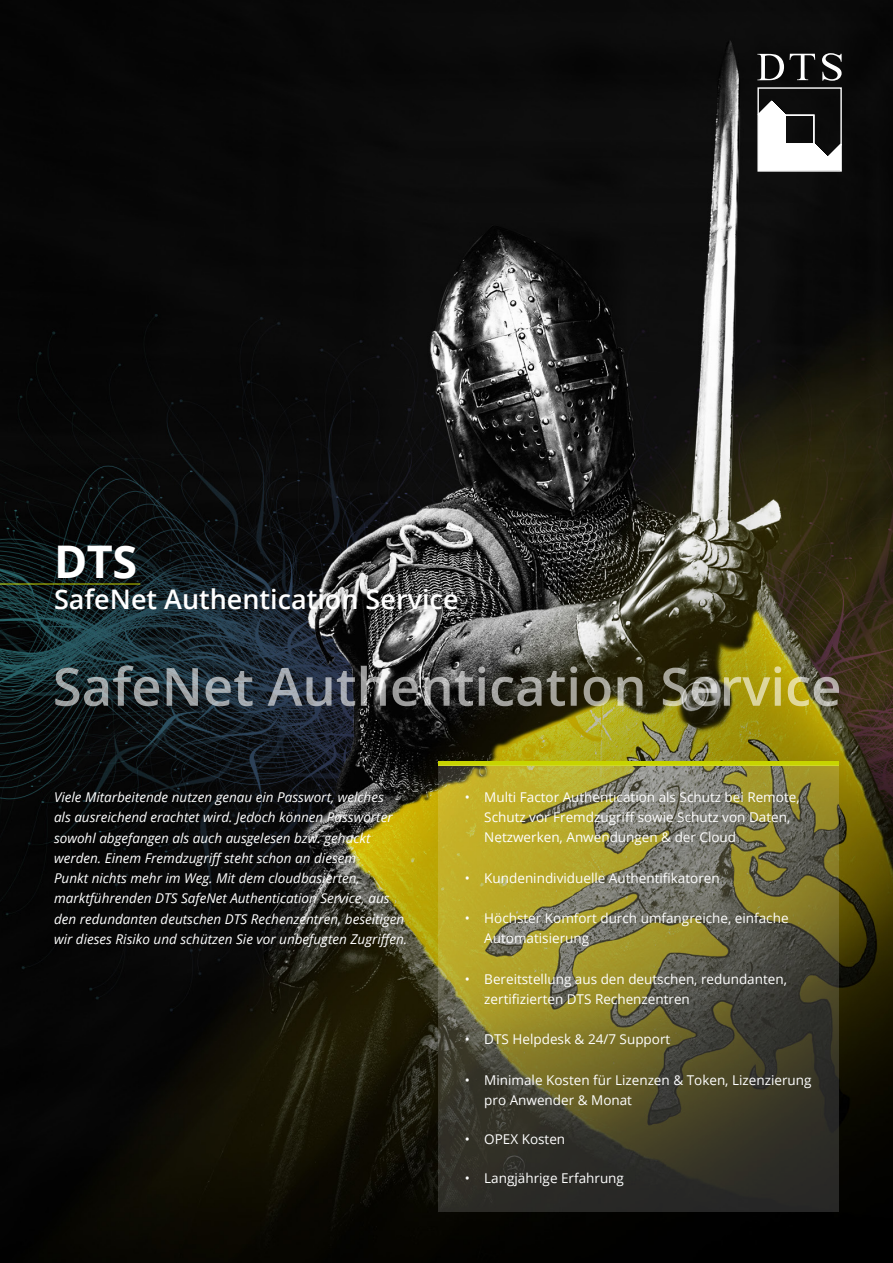
<style>
.page{position:relative;width:893px;height:1263px;background:#fff}
.page>*{position:absolute;margin:0;border:0;box-sizing:border-box;transform-origin:0 0}
.t1{font:700 45px "Open Sans";color:#fff}
.t2{font:600 27px "Open Sans";color:#fff}
.t3{font:13.5px/20.2px "Open Sans";color:#fff}
.t4{font:italic 13.5px/20.2px "Open Sans";color:#fff}
</style>
<div class="page">
<img style="left:0;top:0;width:893px;height:1263px">
<div style="left:42px;top:532px;width:428px;height:90px;background:#000;opacity:.3"></div>
<svg style="left:55px;top:665px;width:784px;height:41px;background:#5c5e4f"></svg>
<hr style="left:438px;top:761px;width:401px;height:4px;background:#c7d300">
<svg style="left:438px;top:765px;width:401px;height:446px;background:#6a6536"></svg>
<hr style="left:0;top:584px;width:140px;height:1px;background:#c7d300">
<svg style="left:756px;top:87px;width:87px;height:85px"></svg>
<svg style="left:757px;top:54px;width:27px;height:26px"></svg>
<svg style="left:790px;top:54px;width:25px;height:26px"></svg>
<svg style="left:822px;top:53px;width:20px;height:28px"></svg>
<h1 class="t1" style="left:54px;top:529px;width:85px">DTS</h1>
<h2 class="t2" style="left:54px;top:581px;width:406px">SafeNet Authentication Service</h2>
<p class="t4" style="left:54px;top:787px;width:355px">Viele Mitarbeitende nutzen genau ein Passwort, welches<br>als ausreichend erachtet wird. Jedoch können Passwörter sowohl abgefangen als auch ausgelesen bzw. gehackt werden. Einem Fremdzugriff steht schon an diesem<br>Punkt nichts mehr im Weg. Mit dem cloudbasierten, marktführenden DTS SafeNet Authentication Service, aus den redundanten deutschen DTS Rechenzentren, beseitigen wir dieses Risiko und schützen Sie vor unbefugten Zugriffen.</p>
<p class="t3" style="left:484px;top:787px;width:317px;text-indent:-19px">• Multi Factor Authentication als Schutz bei Remote,<br>Schutz vor Fremdzugriff sowie Schutz von Daten,<br>Netzwerken, Anwendungen &amp; der Cloud</p>
<p class="t3" style="left:465px;top:867px;width:256px">• Kundenindividuelle Authentifikatoren</p>
<p class="t3" style="left:484px;top:908px;width:306px;text-indent:-19px">• Höchster Komfort durch umfangreiche, einfache<br>Automatisierung</p>
<p class="t3" style="left:484px;top:968px;width:304px;text-indent:-19px">• Bereitstellung aus den deutschen, redundanten, zertifizierten DTS Rechenzentren</p>
<p class="t3" style="left:465px;top:1029px;width:207px">• DTS Helpdesk &amp; 24/7 Support</p>
<p class="t3" style="left:484px;top:1069px;width:329px;text-indent:-19px">• Minimale Kosten für Lizenzen &amp; Token, Lizenzierung pro Anwender &amp; Monat</p>
<p class="t3" style="left:465px;top:1129px;width:102px">• OPEX Kosten</p>
<p class="t3" style="left:465px;top:1167px;width:161px">• Langjährige Erfahrung</p>
</div>
